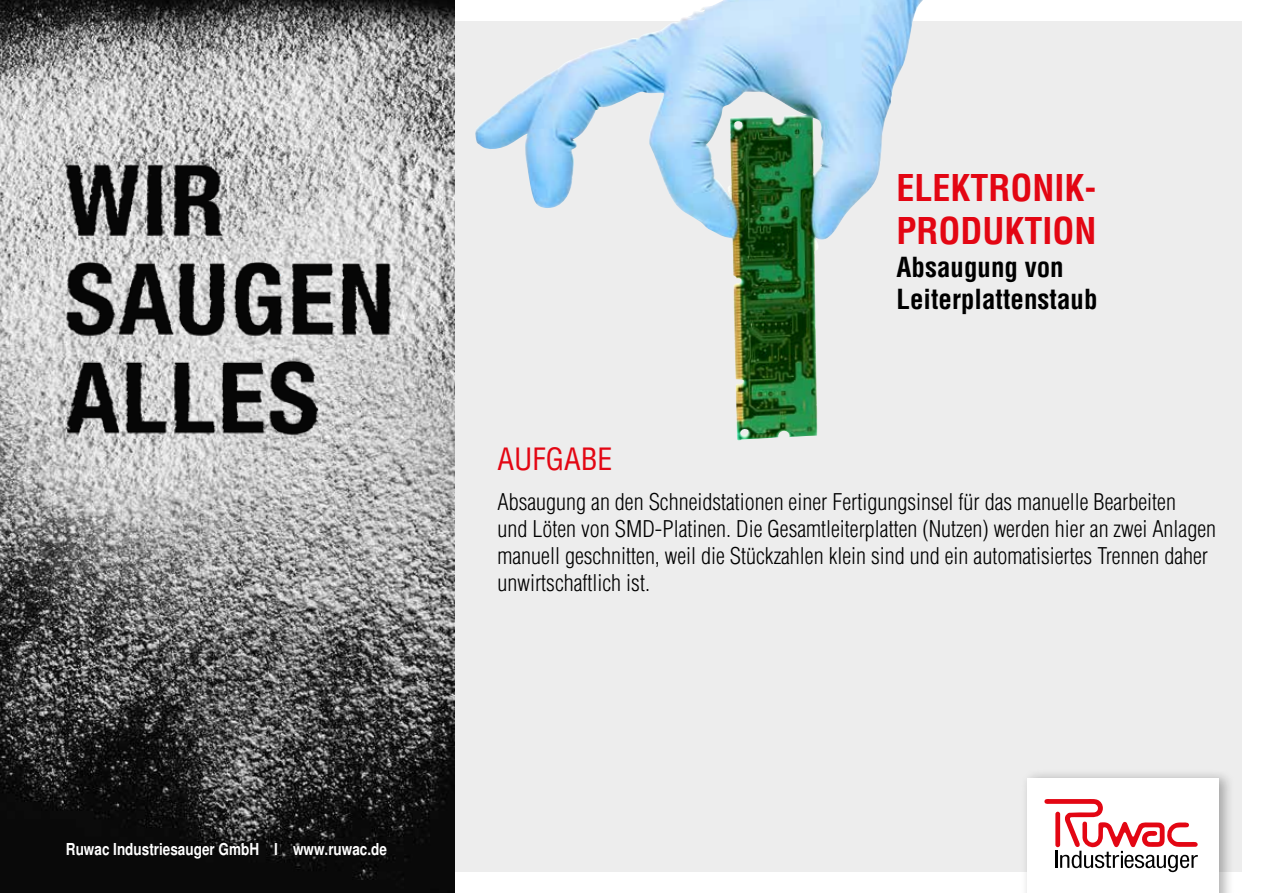
<style>
.page{position:relative;width:1263px;height:893px;background:#fff}
.page>*{position:absolute;margin:0;border:0;box-sizing:border-box;transform-origin:0 0}
.t1{font:700 condensed 36px/43.2px "Helvetica";color:#e30613}
.t2{font:condensed 30px "Helvetica";color:#e30613}
.t3{font:700 condensed 27px/32.4px "Helvetica";color:#000}
.t4{font:300 condensed 22.5px/27px "Helvetica";color:#000}
.t5{font:700 condensed 16.5px "Helvetica";color:#fff}
</style>
<div class="page">
<div style="left:21px;top:21px;width:1221px;height:851px;background:#ededed"></div>
<div style="left:1021px;top:769px;width:213px;height:124px;background:#000;opacity:.3"></div>
<div style="left:1027px;top:778px;width:192px;height:115px;background:#fff"></div>
<svg style="left:1044px;top:799px;width:154px;height:73px"></svg>
<img style="left:475px;top:0;width:446px;height:441px">
<img style="left:0;top:0;width:454px;height:893px">
<img style="left:0;top:150px;width:448px;height:326px">
<p class="t5" style="left:66px;top:839px;width:323px">Ruwac Industriesauger GmbH I www.ruwac.de</p>
<h1 class="t1" style="left:896px;top:166px;width:202px">ELEKTRONIK-<br>PRODUKTION</h1>
<p class="t3" style="left:896px;top:250px;width:203px">Absaugung von<br>Leiterplattenstaub</p>
<h2 class="t2" style="left:497px;top:441px;width:117px">AUFGABE</h2>
<p class="t4" style="left:497px;top:488px;width:720px">Absaugung an den Schneidstationen einer Fertigungsinsel für das manuelle Bearbeiten<br>und Löten von SMD-Platinen. Die Gesamtleiterplatten (Nutzen) werden hier an zwei Anlagen manuell geschnitten, weil die Stückzahlen klein sind und ein automatisiertes Trennen daher unwirtschaftlich ist.</p>
</div>
